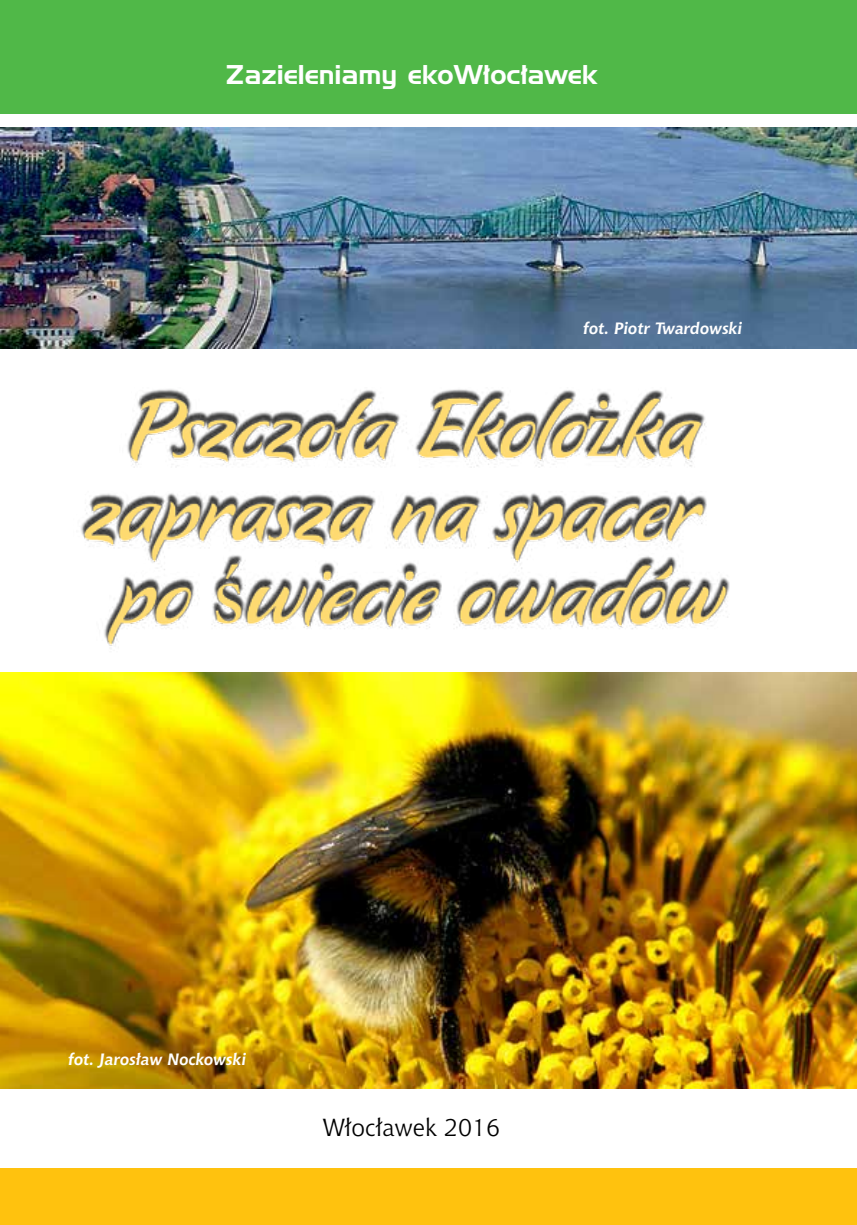
<style>
.page{position:relative;width:857px;height:1225px;background:#fff}
.page>*{position:absolute;margin:0;border:0;box-sizing:border-box;transform-origin:0 0}
.t1{font:24px "Handel Gothic PL";color:#fff}
.t2{font:24px "Chianti PL";color:#000}
.t3{font:italic 700 16px "Chianti PL";color:#fff}
</style>
<div class="page">
<div style="left:0;top:0;width:856px;height:113px;background:#50b848"></div>
<div style="left:0;top:1168px;width:856px;height:57px;background:#ffc20e"></div>
<img style="left:0;top:128px;width:856px;height:220px">
<img style="left:0;top:672px;width:856px;height:417px">
<img style="left:50px;top:389px;width:722px;height:287px">
<h1 class="t1" style="left:225px;top:59px;width:373px">Zazieleniamy ekoWłocławek</h1>
<p class="t3" style="left:583px;top:318px;width:160px">fot. Piotr Twardowski</p>
<p class="t3" style="left:68px;top:1049px;width:179px">fot. Jarosław Nockowski</p>
<h1 class="t2" style="left:322px;top:1113px;width:179px">Włocławek 2016</h1>
</div>
